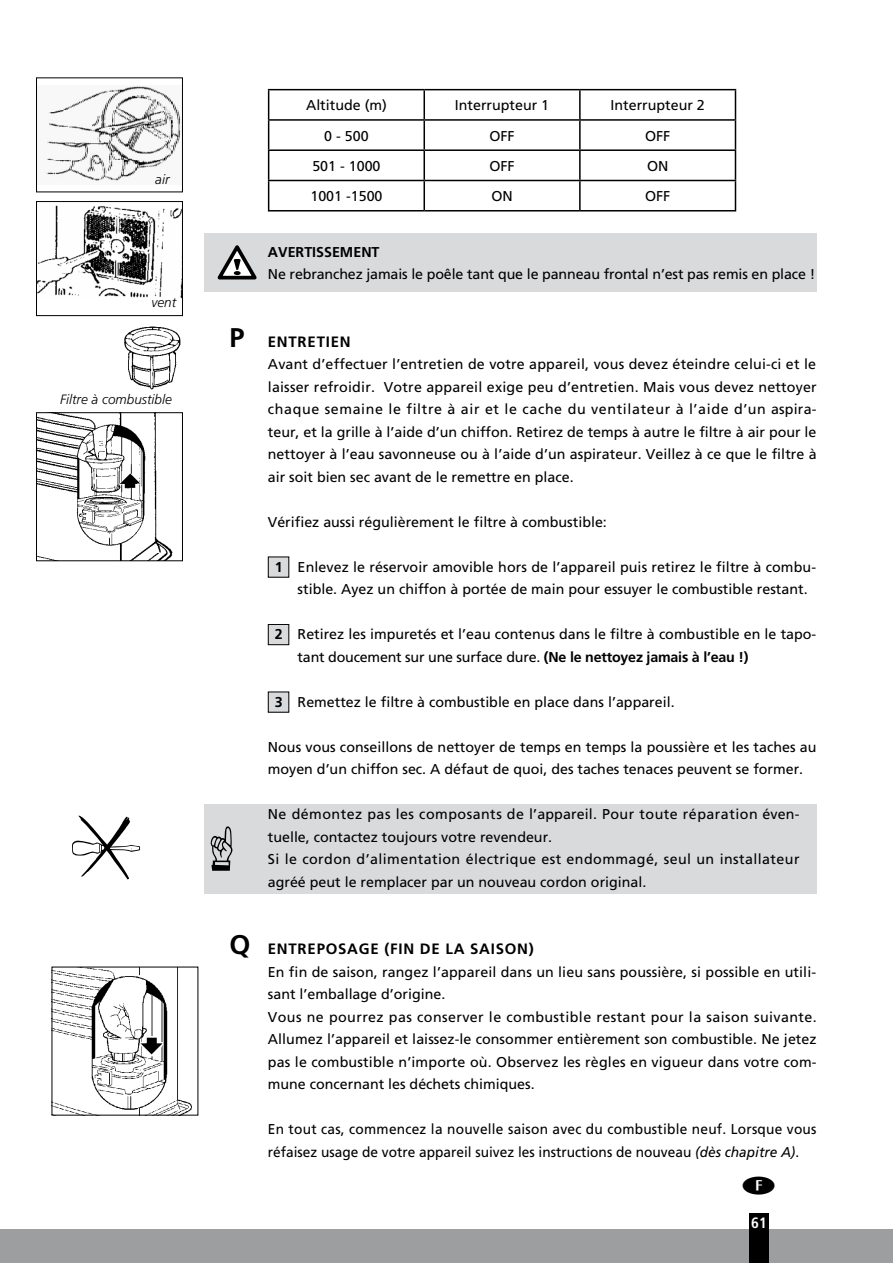
<style>
.page{position:relative;width:893px;height:1263px;background:#fff}
.page>*{position:absolute;margin:0;border:0;box-sizing:border-box;transform-origin:0 0}
.t1{font:700 15px "Frutiger LT Std";letter-spacing:.05em;color:#000}
.t2{font:700 condensed 15px "Frutiger";color:#fff}
.t3{font:14.25px/22.5px "Frutiger";color:#000}
.t4{font:14.25px/22.5px "Frutiger";letter-spacing:.03em;color:#000}
.t5{font:14.25px/22.5px "Frutiger";color:#000;scale:.96 1}
.t6{font:700 14.25px "Frutiger LT Std";color:#000}
.t7{font:italic 300 13.5px "Frutiger LT Std";color:#000}
.s1{font-size:27px}
.s2{font-weight:700}
.s3{font-family:"Frutiger LT Std";font-weight:700}
.s4{font-family:"Frutiger LT Std";font-style:italic}
</style>
<div class="page">
<div style="left:0;top:1229px;width:893px;height:34px;background:#9c9e9f"></div>
<div style="left:749px;top:1213px;width:20px;height:50px;background:#000"></div>
<div style="left:204px;top:233px;width:612px;height:59px;background:#d9dadb"></div>
<svg style="left:218px;top:245px;width:39px;height:35px"></svg>
<div style="left:204px;top:804px;width:612px;height:89px;background:#d9dadb"></div>
<svg style="left:269px;top:90px;width:466px;height:120px"></svg>
<hr style="left:268px;top:89px;width:156px;height:1px;background:#000">
<hr style="left:424px;top:89px;width:156px;height:1px;background:#000">
<hr style="left:423px;top:90px;width:2px;height:29px;background:#000">
<hr style="left:580px;top:89px;width:156px;height:1px;background:#000">
<hr style="left:579px;top:90px;width:2px;height:29px;background:#000">
<hr style="left:268px;top:119px;width:156px;height:2px;background:#000">
<hr style="left:424px;top:119px;width:156px;height:2px;background:#000">
<hr style="left:423px;top:121px;width:2px;height:28px;background:#000">
<hr style="left:580px;top:119px;width:156px;height:2px;background:#000">
<hr style="left:579px;top:121px;width:2px;height:28px;background:#000">
<hr style="left:268px;top:149px;width:156px;height:2px;background:#000">
<hr style="left:424px;top:149px;width:156px;height:2px;background:#000">
<hr style="left:423px;top:151px;width:2px;height:29px;background:#000">
<hr style="left:580px;top:149px;width:156px;height:2px;background:#000">
<hr style="left:579px;top:151px;width:2px;height:29px;background:#000">
<hr style="left:268px;top:180px;width:156px;height:1px;background:#000">
<svg style="left:268px;top:90px;width:1px;height:120px"></svg>
<hr style="left:424px;top:180px;width:156px;height:1px;background:#000">
<hr style="left:423px;top:181px;width:2px;height:29px;background:#000">
<hr style="left:580px;top:180px;width:156px;height:1px;background:#000">
<hr style="left:579px;top:181px;width:2px;height:29px;background:#000">
<svg style="left:735px;top:90px;width:1px;height:120px"></svg>
<hr style="left:268px;top:210px;width:156px;height:1px;background:#000">
<hr style="left:424px;top:210px;width:156px;height:1px;background:#000">
<hr style="left:580px;top:210px;width:156px;height:1px;background:#000">
<div style="left:268px;top:557px;width:21px;height:20px;background:#d9dadb"></div>
<div style="left:268px;top:624px;width:21px;height:21px;background:#d9dadb"></div>
<div style="left:268px;top:624px;width:21px;height:21px;border:1px solid #000"></div>
<div style="left:268px;top:692px;width:21px;height:20px;background:#d9dadb"></div>
<svg style="left:72px;top:815px;width:68px;height:65px"></svg>
<img style="left:38px;top:414px;width:135px;height:145px">
<div style="left:36px;top:412px;width:147px;height:149px;border:1px solid #000"></div>
<img style="left:124px;top:326px;width:57px;height:64px">
<img style="left:46px;top:86px;width:135px;height:95px">
<div style="left:36px;top:77px;width:147px;height:115px;border:1px solid #000"></div>
<img style="left:38px;top:205px;width:143px;height:93px">
<div style="left:36px;top:201px;width:147px;height:115px;border:1px solid #000"></div>
<img style="left:54px;top:969px;width:138px;height:144px">
<p class="t7" style="left:155px;top:172px;width:16px">air</p>
<p class="t7" style="left:152px;top:295px;width:26px">vent</p>
<p class="t7" style="left:60px;top:391px;width:113px">Filtre à combustible</p>
<p class="t3" style="left:306px;top:94px;width:82px">Altitude (m)</p>
<p class="t3" style="left:455px;top:94px;width:96px">Interrupteur 1</p>
<p class="t3" style="left:611px;top:94px;width:96px">Interrupteur 2</p>
<p class="t3" style="left:324px;top:124px;width:46px">0 - 500</p>
<p class="t3" style="left:489px;top:124px;width:27px">OFF</p>
<p class="t3" style="left:645px;top:124px;width:27px">OFF</p>
<p class="t3" style="left:312px;top:155px;width:70px">501 - 1000</p>
<p class="t3" style="left:489px;top:155px;width:27px">OFF</p>
<p class="t3" style="left:647px;top:155px;width:23px">ON</p>
<p class="t3" style="left:310px;top:185px;width:74px">1001 -1500</p>
<p class="t3" style="left:491px;top:185px;width:23px">ON</p>
<p class="t3" style="left:645px;top:185px;width:27px">OFF</p>
<p class="t6" style="left:268px;top:243px;width:113px">AVERTISSEMENT</p>
<p class="t3" style="left:268px;top:263px;width:549px">Ne rebranchez jamais le poêle tant que le panneau frontal n’est pas remis en place !</p>
<p class="t1" style="left:230px;top:332px;width:122px"><span class="s1">P</span> ENTRETIEN</p>
<p class="t3" style="left:268px;top:353px;width:550px;text-align:justify">Avant d’effectuer l’entretien de votre appareil, vous devez éteindre celui-ci et le laisser refroidir. Votre appareil exige peu d’entretien. Mais vous devez nettoyer chaque semaine le filtre à air et le cache du ventilateur à l’aide d’un aspira&shy;teur, et la grille à l’aide d’un chiffon. Retirez de temps à autre le filtre à air pour le nettoyer à l’eau savonneuse ou à l’aide d’un aspirateur. Veillez à ce que le filtre à air soit bien sec avant de le remettre en place.</p>
<p class="t3" style="left:268px;top:510px;width:340px">Vérifiez aussi régulièrement le filtre à combustible:</p>
<p class="t3" style="left:298px;top:555px;width:520px;text-indent:-23px"><span class="s2">1</span> Enlevez le réservoir amovible hors de l’appareil puis retirez le filtre à combu&shy;stible. Ayez un chiffon à portée de main pour essuyer le combustible restant.</p>
<p class="t3" style="left:298px;top:623px;width:520px;text-indent:-23px"><span class="s2">2</span> Retirez les impuretés et l’eau contenus dans le filtre à combustible en le tapo&shy;tant doucement sur une surface dure. <span class="s3">(Ne le nettoyez jamais à l’eau !)</span></p>
<p class="t3" style="left:275px;top:690px;width:401px"><span class="s2">3</span> Remettez le filtre à combustible en place dans l’appareil.</p>
<p class="t3" style="left:268px;top:735px;width:550px">Nous vous conseillons de nettoyer de temps en temps la poussière et les taches au moyen d’un chiffon sec. A défaut de quoi, des taches tenaces peuvent se former.</p>
<p class="t4" style="left:268px;top:803px;width:533px">Ne démontez pas les composants de l’appareil. Pour toute réparation éven&shy;tuelle, contactez toujours votre revendeur.<br>Si le cordon d’alimentation électrique est endommagé, seul un installateur agréé peut le remplacer par un nouveau cordon original.</p>
<p class="t1" style="left:230px;top:940px;width:306px"><span class="s1">Q</span> ENTREPOSAGE (FIN DE LA SAISON)</p>
<p class="t3" style="left:268px;top:960px;width:550px">En fin de saison, rangez l’appareil dans un lieu sans poussière, si possible en utili&shy;sant l’emballage d’origine.<br>Vous ne pourrez pas conserver le combustible restant pour la saison suivante.<br>Allumez l’appareil et laissez-le consommer entièrement son combustible. Ne jetez pas le combustible n’importe où. Observez les règles en vigueur dans votre com&shy;mune concernant les déchets chimiques.</p>
<p class="t5" style="left:268px;top:1118px;width:573px">En tout cas, commencez la nouvelle saison avec du combustible neuf. Lorsque vous réfaisez usage de votre appareil suivez les instructions de nouveau <span class="s4">(dès chapitre A)</span>.</p>
<p class="t2" style="left:751px;top:1214px;width:17px">61</p>
</div>
